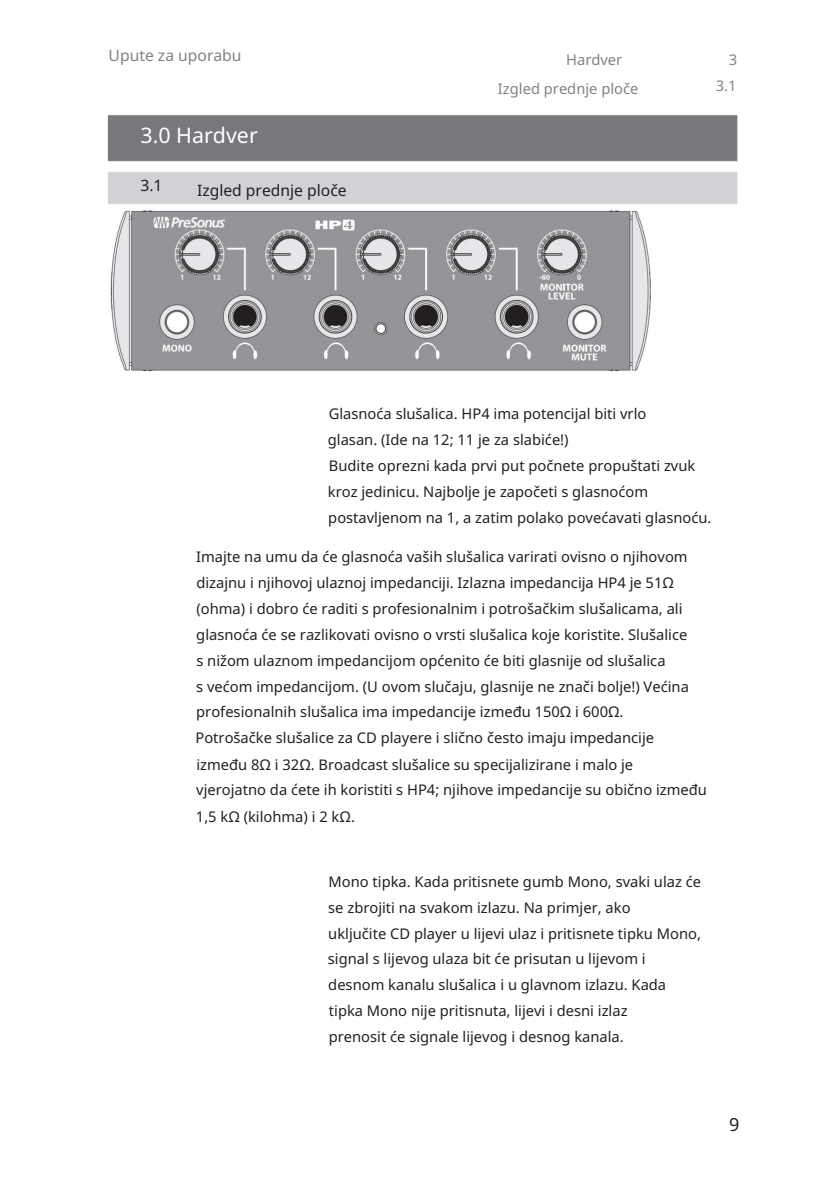
<style>
.page{position:relative;width:838px;height:1190px;background:#fff}
.page>*{position:absolute;margin:0;border:0;box-sizing:border-box;transform-origin:0 0}
.t1{font:21.4px "Noto Sans";color:#fff}
.t2{font:18px "Noto Sans";color:#231f20}
.t3{font:15.6px "Noto Sans";color:#231f20}
.t4{font:15.6px "Noto Sans";color:#808285}
.t5{font:14.8px/26px "Noto Sans";color:#231f20}
.t6{font:14.8px "Noto Sans";color:#808285}
</style>
<div class="page">
<img style="left:107px;top:114px;width:631px;height:258px">
<p class="t4" style="left:109px;top:45px;width:135px">Upute za uporabu</p>
<h1 class="t1" style="left:140px;top:120px;width:119px">3.0 Hardver</h1>
<p class="t3" style="left:140px;top:175px;width:24px">3.1</p>
<p class="t3" style="left:197px;top:179px;width:151px">Izgled prednje ploče</p>
<p class="t6" style="left:566px;top:49px;width:58px">Hardver</p>
<p class="t6" style="left:498px;top:78px;width:142px">Izgled prednje ploče</p>
<p class="t6" style="left:729px;top:49px;width:10px">3</p>
<p class="t6" style="left:716px;top:75px;width:22px">3.1</p>
<p class="t5" style="left:328px;top:401px;width:320px">Glasnoća slušalica. HP4 ima potencijal biti vrlo glasan. (Ide na 12; 11 je za slabiće!)</p>
<p class="t5" style="left:328px;top:453px;width:385px">Budite oprezni kada prvi put počnete propuštati zvuk kroz jedinicu. Najbolje je započeti s glasnoćom postavljenom na 1, a zatim polako povećavati glasnoću.</p>
<p class="t5" style="left:196px;top:544px;width:513px">Imajte na umu da će glasnoća vaših slušalica varirati ovisno o njihovom dizajnu i njihovoj ulaznoj impedanciji. Izlazna impedancija HP4 je 51Ω (ohma) i dobro će raditi s profesionalnim i potrošačkim slušalicama, ali glasnoća će se razlikovati ovisno o vrsti slušalica koje koristite. Slušalice<br>s nižom ulaznom impedancijom općenito će biti glasnije od slušalica<br>s većom impedancijom. (U ovom slučaju, glasnije ne znači bolje!) Većina profesionalnih slušalica ima impedancije između 150Ω i 600Ω.<br>Potrošačke slušalice za CD playere i slično često imaju impedancije između 8Ω i 32Ω. Broadcast slušalice su specijalizirane i malo je<br>vjerojatno da ćete ih koristiti s HP4; njihove impedancije su obično između 1,5 kΩ (kilohma) i 2 kΩ.</p>
<p class="t5" style="left:328px;top:869px;width:375px">Mono tipka. Kada pritisnete gumb Mono, svaki ulaz će se zbrojiti na svakom izlazu. Na primjer, ako<br>uključite CD player u lijevi ulaz i pritisnete tipku Mono, signal s lijevog ulaza bit će prisutan u lijevom i desnom kanalu slušalica i u glavnom izlazu. Kada tipka Mono nije pritisnuta, lijevi i desni izlaz<br>prenosit će signale lijevog i desnog kanala.</p>
<p class="t2" style="left:729px;top:1111px;width:12px">9</p>
</div>
